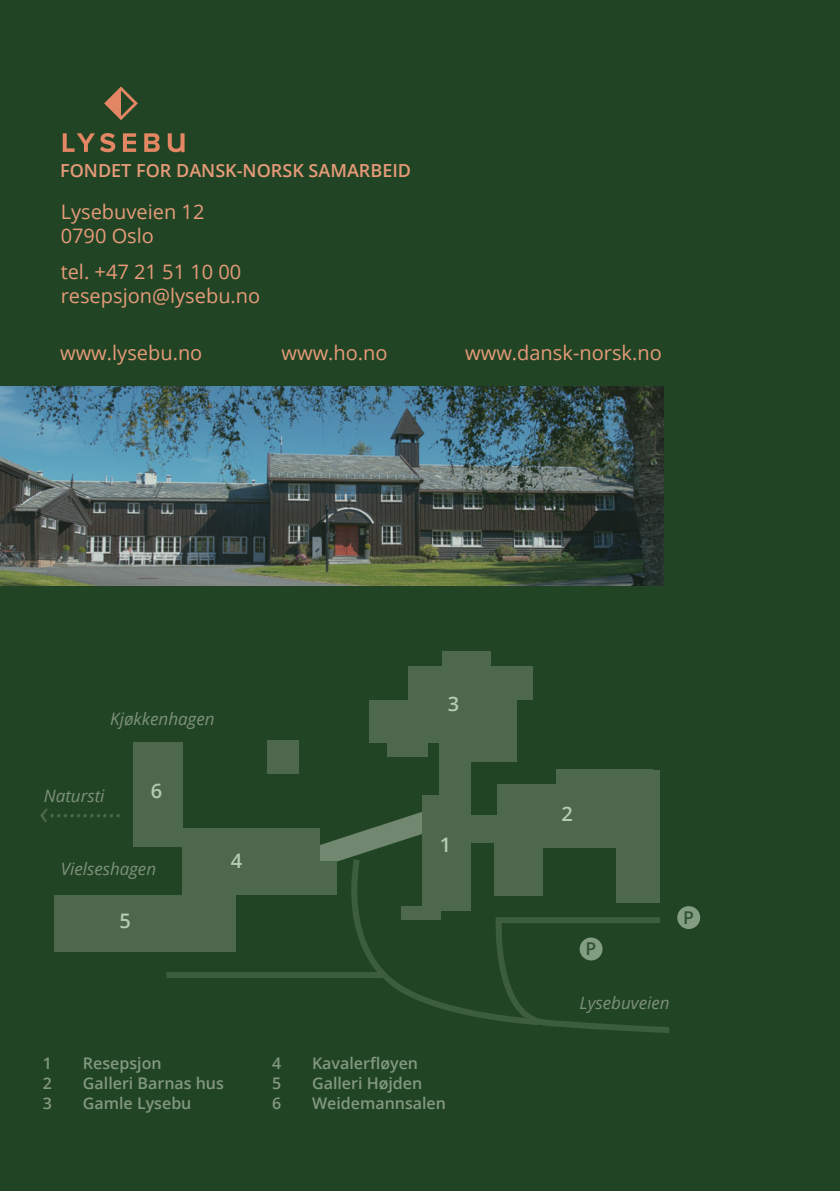
<style>
.page{position:relative;width:840px;height:1191px;background:#fff}
.page>*{position:absolute;margin:0;border:0;box-sizing:border-box;transform-origin:0 0}
.t1{font:italic 26px "Open Sans";color:#4d684c}
.t2{font:20px/24px "Open Sans";color:#e79a79}
.t3{font:600 20px "Open Sans";color:#b5cbb2}
.t4{font:600 18px "Open Sans";color:#e79a79}
.t5{font:600 17.6px "Open Sans";color:#3b5a3c}
.t6{font:italic 17px "Open Sans";color:#7d907a}
.t7{font:600 16px "Open Sans";color:#839880}
</style>
<div class="page">
<div style="left:0;top:0;width:839px;height:1191px;background:#214524"></div>
<img style="left:0;top:387px;width:662px;height:199px">
<div style="left:387px;top:719px;width:41px;height:37px;background:#4d684c"></div>
<div style="left:133px;top:742px;width:49px;height:105px;background:#4d684c"></div>
<div style="left:442px;top:651px;width:48px;height:104px;background:#4d684c"></div>
<div style="left:439px;top:700px;width:31px;height:105px;background:#4d684c"></div>
<div style="left:182px;top:828px;width:138px;height:66px;background:#4d684c"></div>
<div style="left:54px;top:894px;width:182px;height:57px;background:#4d684c"></div>
<div style="left:369px;top:700px;width:104px;height:42px;background:#4d684c"></div>
<div style="left:408px;top:667px;width:124px;height:33px;background:#4d684c"></div>
<div style="left:615px;top:769px;width:44px;height:133px;background:#4d684c"></div>
<div style="left:555px;top:769px;width:97px;height:78px;background:#4d684c"></div>
<div style="left:439px;top:667px;width:78px;height:94px;background:#4d684c"></div>
<div style="left:497px;top:784px;width:134px;height:63px;background:#4d684c"></div>
<div style="left:422px;top:795px;width:48px;height:115px;background:#4d684c"></div>
<div style="left:677px;top:906px;width:22px;height:23px;background:#829d81;border-radius:50%"></div>
<svg style="left:309px;top:810px;width:360px;height:223px"></svg>
<div style="left:166px;top:972px;width:219px;height:6px;background:#3c5d3e"></div>
<div style="left:267px;top:739px;width:32px;height:34px;background:#4d684c"></div>
<svg style="left:104px;top:86px;width:34px;height:34px"></svg>
<svg style="left:63px;top:133px;width:52px;height:19px"></svg>
<svg style="left:123px;top:133px;width:13px;height:19px"></svg>
<svg style="left:144px;top:133px;width:16px;height:19px"></svg>
<svg style="left:168px;top:133px;width:16px;height:19px"></svg>
<p class="t4" style="left:60px;top:162px;width:352px">FONDET FOR DANSK-NORSK SAMARBEID</p>
<p class="t2" style="left:61px;top:201px;width:145px">Lysebuveien 12<br>0790 Oslo</p>
<p class="t2" style="left:61px;top:261px;width:201px">tel. +47 21 51 10 00 resepsjon@lysebu.no</p>
<p class="t2" style="left:60px;top:342px;width:144px">www.lysebu.no</p>
<p class="t2" style="left:465px;top:342px;width:198px">www.dansk-norsk.no</p>
<p class="t2" style="left:281px;top:342px;width:108px">www.ho.no</p>
<p class="t6" style="left:110px;top:711px;width:106px">Kjøkkenhagen</p>
<p class="t6" style="left:44px;top:787px;width:62px">Natursti</p>
<h1 class="t1" style="left:50px;top:796px;width:74px">...........</h1>
<p class="t3" style="left:151px;top:779px;width:13px">6</p>
<p class="t6" style="left:61px;top:861px;width:97px">Vielseshagen</p>
<p class="t3" style="left:119px;top:909px;width:13px">5</p>
<p class="t3" style="left:230px;top:849px;width:13px">4</p>
<p class="t3" style="left:447px;top:692px;width:13px">3</p>
<p class="t3" style="left:439px;top:833px;width:13px">1</p>
<p class="t7" style="left:43px;top:1055px;width:11px">1</p>
<p class="t7" style="left:83px;top:1055px;width:80px">Resepsjon</p>
<p class="t7" style="left:43px;top:1075px;width:11px">2</p>
<p class="t7" style="left:83px;top:1075px;width:142px">Galleri Barnas hus</p>
<p class="t7" style="left:43px;top:1095px;width:11px">3</p>
<p class="t7" style="left:83px;top:1095px;width:110px">Gamle Lysebu</p>
<p class="t7" style="left:272px;top:1055px;width:11px">4</p>
<p class="t7" style="left:312px;top:1052px;width:107px">Kavalerfløyen</p>
<p class="t7" style="left:272px;top:1075px;width:11px">5</p>
<p class="t7" style="left:312px;top:1072px;width:112px">Galleri Højden</p>
<p class="t7" style="left:272px;top:1095px;width:11px">6</p>
<p class="t7" style="left:312px;top:1095px;width:135px">Weidemannsalen</p>
<p class="t3" style="left:561px;top:802px;width:13px">2</p>
<p class="t5" style="left:585px;top:939px;width:12px">P</p>
<p class="t5" style="left:682px;top:907px;width:12px">P</p>
<p class="t6" style="left:579px;top:995px;width:91px">Lysebuveien</p>
</div>
